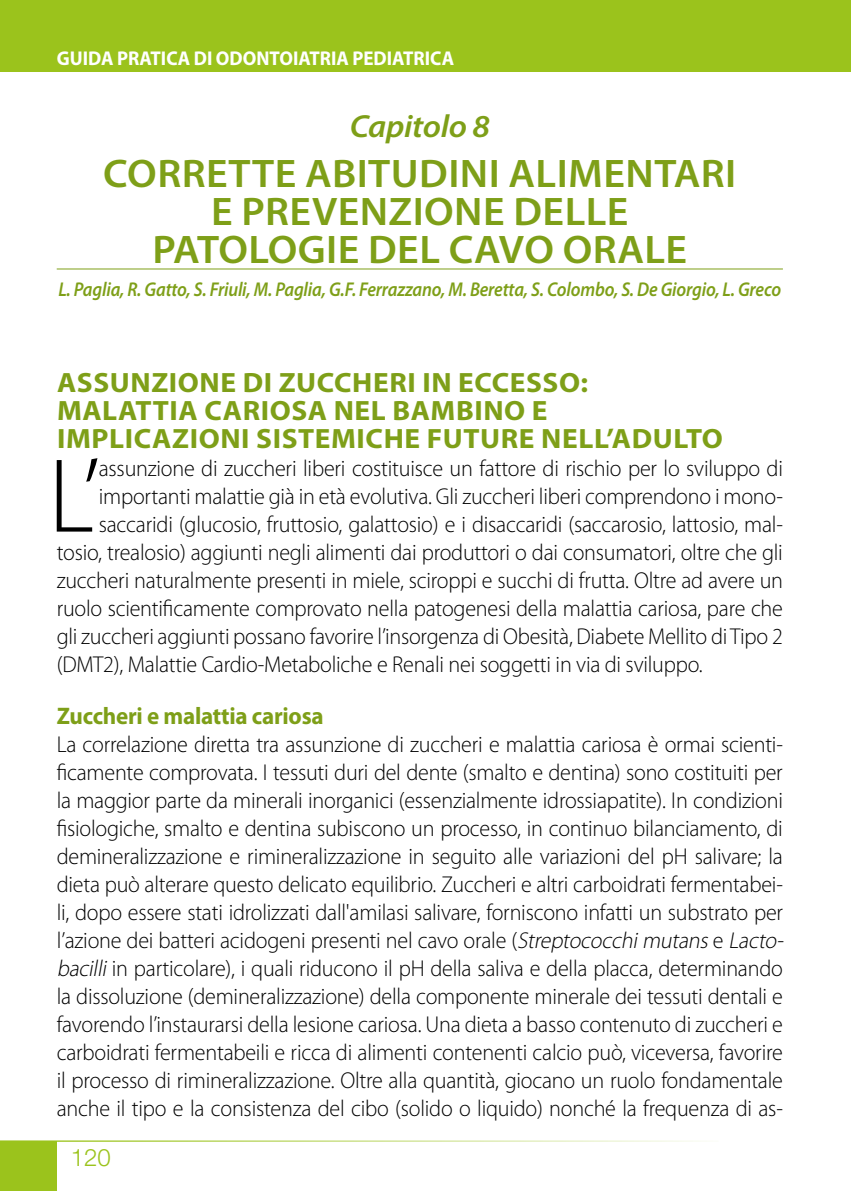
<style>
.page{position:relative;width:851px;height:1191px;background:#fff}
.page>*{position:absolute;margin:0;border:0;box-sizing:border-box;transform-origin:0 0}
.t1{font:300 106px "Myriad Pro";color:#000;scale:.96 1}
.t2{font:600 40px/38px "Myriad Pro";letter-spacing:.01em;color:#7e9f18;text-align:center;scale:1.05 1}
.t3{font:italic 600 32px "Myriad Pro";letter-spacing:-.01em;color:#7e9f18;scale:1.05 1}
.t4{font:700 28px/28px "Myriad Pro";letter-spacing:.02em;color:#7e9f18;scale:1.05 1}
.t5{font:700 24px "Myriad Pro";letter-spacing:-.01em;color:#7e9f18;scale:.96 1}
.t6{font:300 24px "Helvetica Neue";color:#9bc31c}
.t7{font:300 23px/28px "Myriad Pro";letter-spacing:-.01em;color:#000;scale:.96 1}
.t8{font:italic 600 20px "Myriad Pro";letter-spacing:-.01em;color:#7e9f18;scale:.9 1}
.t9{font:700 20px "Myriad Pro";color:#fff;scale:.95 1}
.s1{font-style:italic}
</style>
<div class="page">
<div style="left:0;top:0;width:850px;height:72px;background:#9bc31c"></div>
<hr style="left:0;top:1140px;width:718px;height:1px;background:#9bc31c">
<div style="left:0;top:1141px;width:57px;height:50px;background:#9bc31c"></div>
<hr style="left:57px;top:268px;width:725px;height:1px;background:#7e9f18">
<p class="t9" style="left:57px;top:45px;width:419px">GUIDA PRATICA DI ODONTOIATRIA PEDIATRICA</p>
<h3 class="t3" style="left:349px;top:106px;width:135px">Capitolo 8</h3>
<h2 class="t2" style="left:103px;top:153px;width:604px">CORRETTE ABITUDINI ALIMENTARI<br>E PREVENZIONE DELLE<br>PATOLOGIE DEL CAVO ORALE</h2>
<p class="t8" style="left:58px;top:277px;width:804px">L. Paglia, R. Gatto, S. Friuli, M. Paglia, G.F. Ferrazzano, M. Beretta, S. Colombo, S. De Giorgio, L. Greco</p>
<p class="t4" style="left:57px;top:367px;width:635px">ASSUNZIONE DI ZUCCHERI IN ECCESSO:<br>MALATTIA CARIOSA NEL BAMBINO E<br>IMPLICAZIONI SISTEMICHE FUTURE NELL’ADULTO</p>
<h1 class="t1" style="left:48px;top:438px;width:55px">L’</h1>
<p class="t7" style="left:99px;top:454px;width:714px">assunzione di zuccheri liberi costituisce un fattore di rischio per lo sviluppo di</p>
<p class="t7" style="left:99px;top:482px;width:714px">importanti malattie già in età evolutiva. Gli zuccheri liberi comprendono i mono-</p>
<p class="t7" style="left:99px;top:510px;width:714px">saccaridi (glucosio, fruttosio, galattosio) e i disaccaridi (saccarosio, lattosio, mal-</p>
<p class="t7" style="left:57px;top:538px;width:757px">tosio, trealosio) aggiunti negli alimenti dai produttori o dai consumatori, oltre che gli</p>
<p class="t7" style="left:57px;top:566px;width:758px">zuccheri naturalmente presenti in miele, sciroppi e succhi di frutta. Oltre ad avere un</p>
<p class="t7" style="left:57px;top:594px;width:757px">ruolo scientificamente comprovato nella patogenesi della malattia cariosa, pare che</p>
<p class="t7" style="left:57px;top:622px;width:757px">gli zuccheri aggiunti possano favorire l’insorgenza di Obesità, Diabete Mellito di Tipo 2</p>
<p class="t7" style="left:57px;top:650px;width:674px">(DMT2), Malattie Cardio-Metaboliche e Renali nei soggetti in via di sviluppo.</p>
<p class="t5" style="left:57px;top:700px;width:279px">Zuccheri e malattia cariosa</p>
<p class="t7" style="left:57px;top:730px;width:762px">La correlazione diretta tra assunzione di zuccheri e malattia cariosa è ormai scienti&shy;ficamente comprovata. I tessuti duri del dente (smalto e dentina) sono costituiti per la maggior parte da minerali inorganici (essenzialmente idrossiapatite). In condizioni fisiologiche, smalto e dentina subiscono un processo, in continuo bilanciamento, di demineralizzazione e rimineralizzazione in seguito alle variazioni del pH salivare; la dieta può alterare questo delicato equilibrio. Zuccheri e altri carboidrati fermentabei&shy;li, dopo essere stati idrolizzati dall'amilasi salivare, forniscono infatti un substrato per l’azione dei batteri acidogeni presenti nel cavo orale (<span class="s1">Streptococchimutans</span>e <span class="s1">Lacto&shy;bacilli</span>in particolare), i quali riducono il pH della saliva e della placca, determinando la dissoluzione (demineralizzazione) della componente minerale dei tessuti dentali e favorendo l’instaurarsi della lesione cariosa. Una dieta a basso contenuto di zuccheri e carboidrati fermentabeili e ricca di alimenti contenenti calcio può, viceversa, favorire il processo di rimineralizzazione. Oltre alla quantità, giocano un ruolo fondamentale anche il tipo e la consistenza del cibo (solido o liquido) nonché la frequenza di as-</p>
<p class="t6" style="left:71px;top:1143px;width:42px">120</p>
</div>
